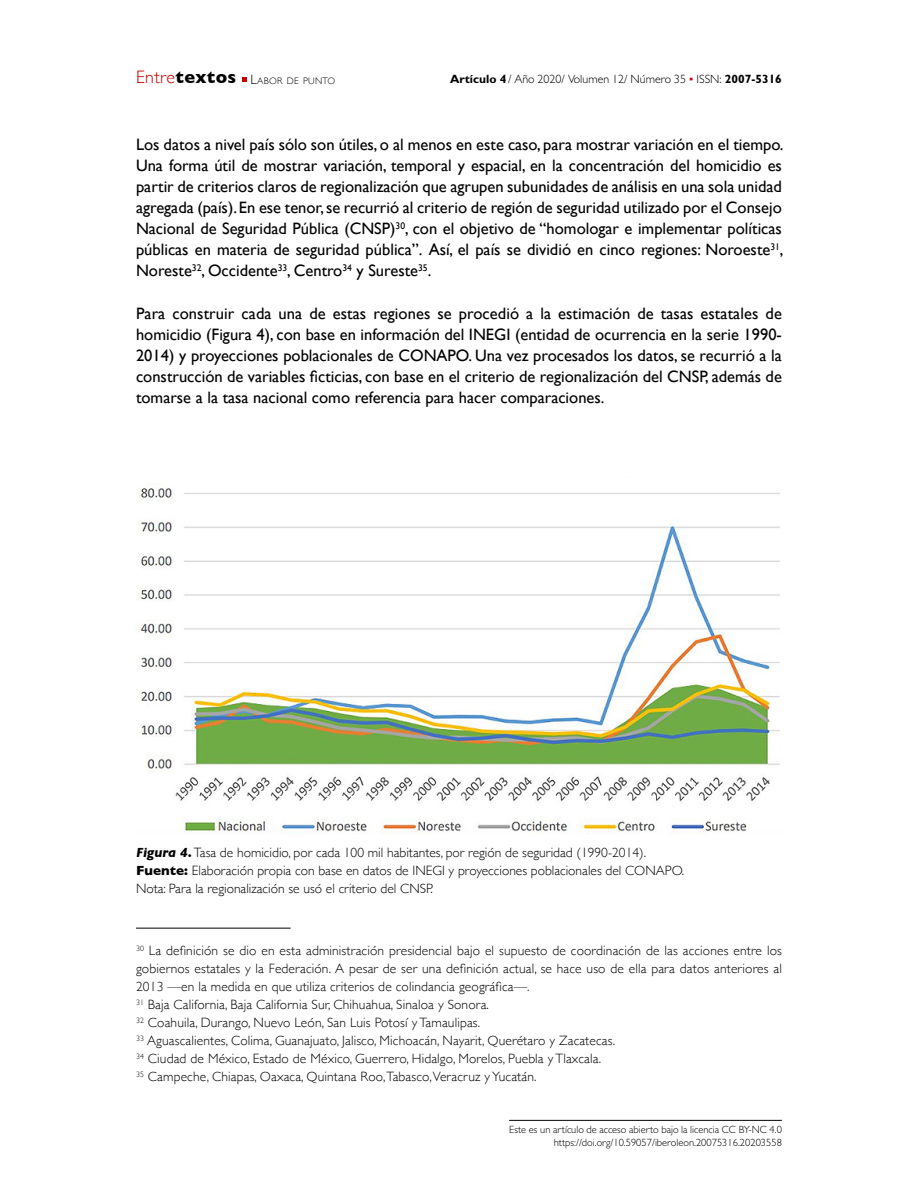
<style>
.page{position:relative;width:918px;height:1188px;background:#fff}
.page>*{position:absolute;margin:0;border:0;box-sizing:border-box;transform-origin:0 0}
.t1{font:700 18px "Gill Sans";letter-spacing:.02em;color:#000}
._1_Cuerpo_General{font:16.5px/21px "Gill Sans";color:#000;text-align:justify}
._8_notas_al_pie{font:300 13.5px/18px "Gill Sans";letter-spacing:.01em;color:#000;text-align:justify}
.t2{font:300 12px "Gill Sans MT Pro";color:#000}
.t3{font:300 10.5px/12.6px "Gill Sans MT Pro";color:#000;text-align:right}
._1_Cuerpo_General-2{font:300 9.45px "Gill Sans";letter-spacing:.03em;color:#000}
.s1{font-weight:300;color:#c90000}
.s2{font-size:13.5px}
.s3{font-weight:700}
.s4{font-family:"Times New Roman";font-weight:400;color:#c90000}
.s5{font-weight:700;font-style:italic}
</style>
<div class="page">
<svg style="left:242px;top:77px;width:4px;height:4px"></svg>
<hr style="left:509px;top:1120px;width:273px;height:1px;background:#000">
<hr style="left:136px;top:928px;width:155px;height:1px;background:#000">
<img style="left:137px;top:483px;width:643px;height:351px">
<p class="t1" style="left:136px;top:63px;width:102px"><span class="s1">Entre</span>textos</p>
<p class="_1_Cuerpo_General-2" style="left:251px;top:73px;width:86px"><span class="s2">L</span>ABOR DE PUNTO</p>
<p class="t2" style="left:450px;top:71px;width:333px"><span class="s3">Artículo 4</span>/ Año 2020/ Volumen 12/ Número 35 <span class="s4">▪</span> ISSN: <span class="s3">2007-5316</span></p>
<p class="_1_Cuerpo_General" style="left:136px;top:134px;width:649px">Los datos a nivel país sólo son útiles, o al menos en este caso, para mostrar variación en el tiempo.<br>Una forma útil de mostrar variación, temporal y espacial, en la concentración del homicidio es partir de criterios claros de regionalización que agrupen subunidades de análisis en una sola unidad agregada (país). En ese tenor, se recurrió al criterio de región de seguridad utilizado por el Consejo Nacional de Seguridad Pública (CNSP)<sup>30</sup>, con el objetivo de “homologar e implementar políticas públicas en materia de seguridad pública”. Así, el país se dividió en cinco regiones: Noroeste<sup>31</sup>, Noreste<sup>32</sup>, Occidente<sup>33</sup>, Centro<sup>34</sup> y Sureste<sup>35</sup>.</p>
<p class="_1_Cuerpo_General" style="left:136px;top:302px;width:647px">Para construir cada una de estas regiones se procedió a la estimación de tasas estatales de homicidio (Figura 4), con base en información del INEGI (entidad de ocurrencia en la serie 1990- 2014) y proyecciones poblacionales de CONAPO. Una vez procesados los datos, se recurrió a la construcción de variables ficticias, con base en el criterio de regionalización del CNSP, además de tomarse a la tasa nacional como referencia para hacer comparaciones.</p>
<p class="_8_notas_al_pie" style="left:136px;top:843px;width:512px"><span class="s5">Figura 4.</span> Tasa de homicidio, por cada 100 mil habitantes, por región de seguridad (1990-2014).</p>
<p class="_8_notas_al_pie" style="left:136px;top:861px;width:550px"><span class="s3">Fuente:</span> Elaboración propia con base en datos de INEGI y proyecciones poblacionales del CONAPO.</p>
<p class="_8_notas_al_pie" style="left:136px;top:879px;width:298px">Nota: Para la regionalización se usó el criterio del CNSP.</p>
<p class="_8_notas_al_pie" style="left:136px;top:941px;width:647px"><sup>30</sup> La definición se dio en esta administración presidencial bajo el supuesto de coordinación de las acciones entre los gobiernos estatales y la Federación. A pesar de ser una definición actual, se hace uso de ella para datos anteriores al 2013 —en la medida en que utiliza criterios de colindancia geográfica—.</p>
<p class="_8_notas_al_pie" style="left:136px;top:995px;width:354px"><sup>31</sup> Baja California, Baja California Sur, Chihuahua, Sinaloa y Sonora.</p>
<p class="_8_notas_al_pie" style="left:136px;top:1013px;width:346px"><sup>32</sup> Coahuila, Durango, Nuevo León, San Luis Potosí y Tamaulipas.</p>
<p class="_8_notas_al_pie" style="left:136px;top:1031px;width:481px"><sup>33</sup> Aguascalientes, Colima, Guanajuato, Jalisco, Michoacán, Nayarit, Querétaro y Zacatecas.</p>
<p class="_8_notas_al_pie" style="left:136px;top:1049px;width:467px"><sup>34</sup> Ciudad de México, Estado de México, Guerrero, Hidalgo, Morelos, Puebla y Tlaxcala.</p>
<p class="_8_notas_al_pie" style="left:136px;top:1067px;width:402px"><sup>35</sup> Campeche, Chiapas, Oaxaca, Quintana Roo, Tabasco, Veracruz y Yucatán.</p>
<p class="t3" style="left:509px;top:1123px;width:274px">Este es un artículo de acceso abierto bajo la licencia CC BY-NC 4.0 https://doi.org/10.59057/iberoleon.20075316.20203558</p>
</div>
